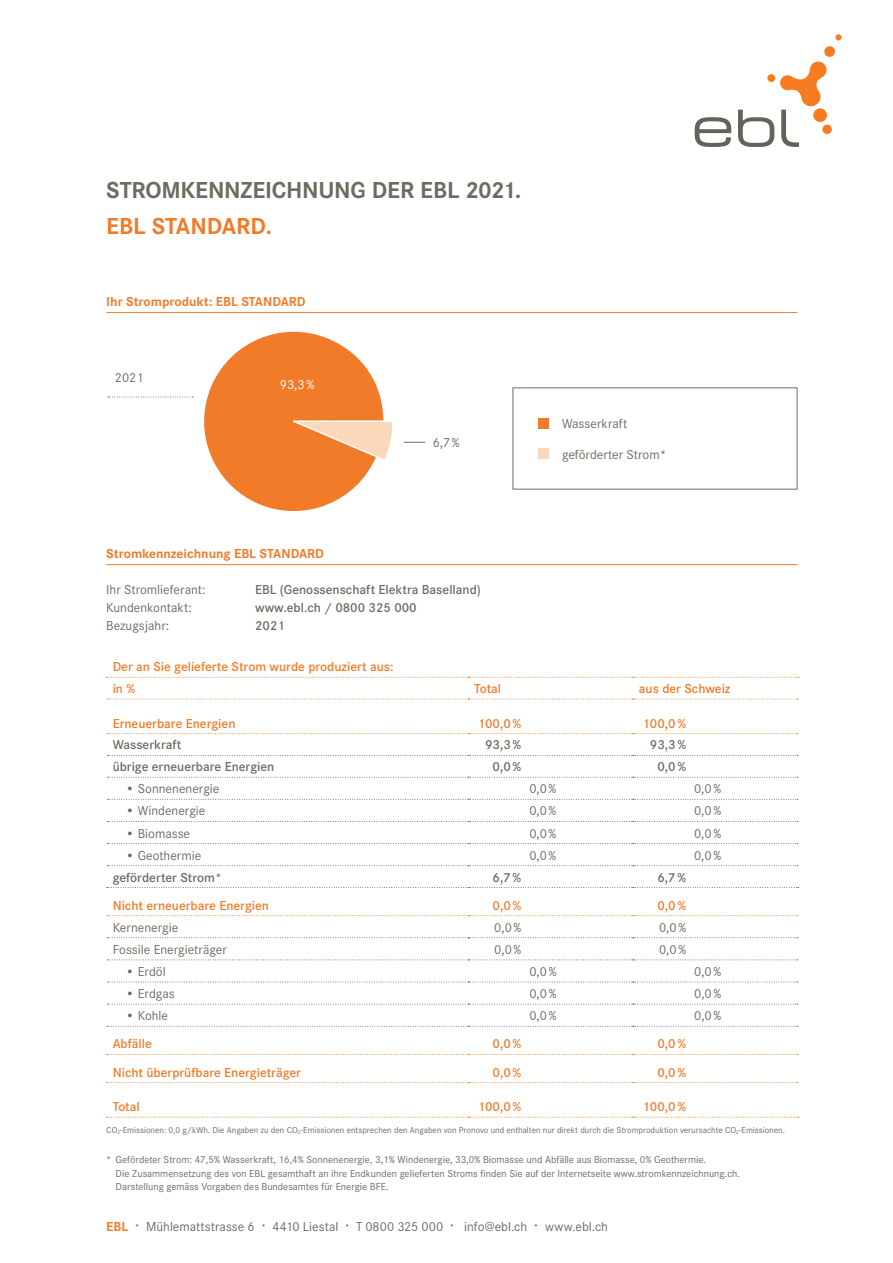
<style>
.page{position:relative;width:893px;height:1263px;background:#fff}
.page>*{position:absolute;margin:0;border:0;box-sizing:border-box;transform-origin:0 0}
.t1{font:700 24px "Corporate S";letter-spacing:-.01em;color:#6e6b61}
.t2{font:700 24px "Corporate S";color:#f17b29}
.t3{font:13.5px "Corporate S";color:#6e6b61}
.t4{font:600 13.5px/21.8px "Corporate S";color:#f17b29}
.t5{font:600 13.5px "Corporate S";color:#6e6b61}
.t6{font:700 13.5px "Corporate S";color:#f17b29}
.t7{font:13.5px "Corporate S";color:#fff}
.t8{font:10.5px/13.5px "Corporate S";color:#6e6b61}
.t9{font:9px "Corporate S";color:#6e6b61}
.s1{font-weight:700;color:#f17b29}
</style>
<div class="page">
<svg style="left:835px;top:34px;width:6px;height:6px"></svg>
<div style="left:822px;top:125px;width:10px;height:9px;background:#f77c21;border-radius:50%"></div>
<div style="left:767px;top:74px;width:8px;height:8px;background:#f77c21;border-radius:50%"></div>
<div style="left:824px;top:46px;width:11px;height:11px;background:#f77c21;border-radius:50%"></div>
<svg style="left:695px;top:117px;width:36px;height:30px"></svg>
<svg style="left:738px;top:110px;width:36px;height:37px"></svg>
<svg style="left:780px;top:62px;width:46px;height:85px"></svg>
<hr style="left:106px;top:312px;width:691px;height:1px;background:#f17b29">
<hr style="left:106px;top:564px;width:691px;height:1px;background:#f17b29">
<svg style="left:106px;top:676px;width:693px;height:24px"></svg>
<svg style="left:106px;top:733px;width:693px;height:385px"></svg>
<svg style="left:108px;top:331px;width:285px;height:180px"></svg>
<svg style="left:404px;top:442px;width:21px;height:1px"></svg>
<div style="left:539px;top:418px;width:10px;height:10px;background:#f17b29"></div>
<div style="left:539px;top:448px;width:10px;height:11px;background:#fcd8bb"></div>
<h1 class="t1" style="left:106px;top:176px;width:416px">STROMKENNZEICHNUNG DER EBL 2021.</h1>
<h1 class="t2" style="left:106px;top:212px;width:167px">EBL STANDARD.</h1>
<p class="t6" style="left:106px;top:294px;width:201px">Ihr Stromprodukt: EBL STANDARD</p>
<p class="t3" style="left:115px;top:370px;width:30px">2021</p>
<p class="t7" style="left:280px;top:376px;width:36px">93,3%</p>
<p class="t3" style="left:433px;top:435px;width:29px">6,7%</p>
<p class="t3" style="left:562px;top:416px;width:67px">Wasserkraft</p>
<p class="t3" style="left:562px;top:447px;width:106px">geförderter Strom*</p>
<p class="t6" style="left:106px;top:546px;width:219px">Stromkennzeichnung EBL STANDARD</p>
<p class="t3" style="left:106px;top:582px;width:101px">Ihr Stromlieferant:</p>
<p class="t5" style="left:255px;top:582px;width:227px">EBL (Genossenschaft Elektra Baselland)</p>
<p class="t3" style="left:106px;top:600px;width:87px">Kundenkontakt:</p>
<p class="t5" style="left:255px;top:600px;width:163px">www.ebl.ch / 0800 325 000</p>
<p class="t3" style="left:106px;top:618px;width:65px">Bezugsjahr:</p>
<p class="t5" style="left:255px;top:618px;width:31px">2021</p>
<p class="t4" style="left:113px;top:656px;width:282px">Der an Sie gelieferte Strom wurde produziert aus: in %</p>
<p class="t4" style="left:474px;top:678px;width:29px">Total</p>
<p class="t4" style="left:639px;top:678px;width:93px">aus der Schweiz</p>
<p class="t4" style="left:113px;top:712px;width:124px">Erneuerbare Energien</p>
<p class="t4" style="left:478px;top:712px;width:45px">100,0%</p>
<p class="t4" style="left:642px;top:712px;width:45px">100,0%</p>
<p class="t5" style="left:113px;top:737px;width:70px">Wasserkraft</p>
<p class="t5" style="left:485px;top:737px;width:38px">93,3%</p>
<p class="t5" style="left:650px;top:737px;width:38px">93,3%</p>
<p class="t5" style="left:113px;top:759px;width:163px">übrige erneuerbare Energien</p>
<p class="t5" style="left:493px;top:759px;width:30px">0,0%</p>
<p class="t5" style="left:657px;top:759px;width:30px">0,0%</p>
<p class="t3" style="left:125px;top:781px;width:95px">• Sonnenenergie</p>
<p class="t3" style="left:529px;top:781px;width:29px">0,0%</p>
<p class="t3" style="left:694px;top:781px;width:29px">0,0%</p>
<p class="t3" style="left:125px;top:803px;width:82px">• Windenergie</p>
<p class="t3" style="left:529px;top:803px;width:29px">0,0%</p>
<p class="t3" style="left:694px;top:803px;width:29px">0,0%</p>
<p class="t3" style="left:125px;top:825px;width:66px">• Biomasse</p>
<p class="t3" style="left:529px;top:825px;width:29px">0,0%</p>
<p class="t3" style="left:694px;top:825px;width:29px">0,0%</p>
<p class="t3" style="left:125px;top:847px;width:77px">• Geothermie</p>
<p class="t3" style="left:529px;top:847px;width:29px">0,0%</p>
<p class="t3" style="left:694px;top:847px;width:29px">0,0%</p>
<p class="t5" style="left:113px;top:869px;width:111px">geförderter Strom*</p>
<p class="t5" style="left:493px;top:869px;width:30px">6,7%</p>
<p class="t5" style="left:657px;top:869px;width:30px">6,7%</p>
<p class="t4" style="left:113px;top:894px;width:158px">Nicht erneuerbare Energien</p>
<p class="t4" style="left:493px;top:894px;width:30px">0,0%</p>
<p class="t4" style="left:657px;top:894px;width:30px">0,0%</p>
<p class="t3" style="left:113px;top:920px;width:67px">Kernenergie</p>
<p class="t3" style="left:494px;top:920px;width:29px">0,0%</p>
<p class="t3" style="left:659px;top:920px;width:29px">0,0%</p>
<p class="t3" style="left:113px;top:942px;width:116px">Fossile Energieträger</p>
<p class="t3" style="left:494px;top:942px;width:29px">0,0%</p>
<p class="t3" style="left:659px;top:942px;width:29px">0,0%</p>
<p class="t3" style="left:125px;top:964px;width:42px">• Erdöl</p>
<p class="t3" style="left:529px;top:964px;width:29px">0,0%</p>
<p class="t3" style="left:694px;top:964px;width:29px">0,0%</p>
<p class="t3" style="left:125px;top:986px;width:51px">• Erdgas</p>
<p class="t3" style="left:529px;top:986px;width:29px">0,0%</p>
<p class="t3" style="left:694px;top:986px;width:29px">0,0%</p>
<p class="t3" style="left:125px;top:1008px;width:44px">• Kohle</p>
<p class="t3" style="left:529px;top:1008px;width:29px">0,0%</p>
<p class="t3" style="left:694px;top:1008px;width:29px">0,0%</p>
<p class="t4" style="left:113px;top:1033px;width:41px">Abfälle</p>
<p class="t4" style="left:493px;top:1033px;width:30px">0,0%</p>
<p class="t4" style="left:657px;top:1033px;width:30px">0,0%</p>
<p class="t4" style="left:113px;top:1061px;width:190px">Nicht überprüfbare Energieträger</p>
<p class="t4" style="left:493px;top:1061px;width:30px">0,0%</p>
<p class="t4" style="left:657px;top:1061px;width:30px">0,0%</p>
<p class="t4" style="left:113px;top:1096px;width:29px">Total</p>
<p class="t4" style="left:478px;top:1096px;width:45px">100,0%</p>
<p class="t4" style="left:642px;top:1096px;width:45px">100,0%</p>
<p class="t9" style="left:106px;top:1124px;width:680px">CO<sub>2</sub>-Emissionen: 0,0 g/kWh. Die Angaben zu den CO<sub>2</sub>-Emissionen entsprechen den Angaben von Pronovo und enthalten nur direkt durch die Stromproduktion verursachte CO<sub>2</sub>-Emissionen.</p>
<p class="t8" style="left:116px;top:1153px;width:626px;text-indent:-9px">* Gefördeter Strom: 47,5% Wasserkraft, 16,4% Sonnenenergie, 3,1% Windenergie, 33,0% Biomasse und Abfälle aus Biomasse, 0% Geothermie.<br>Die Zusammensetzung des von EBL gesamthaft an ihre Endkunden gelieferten Stroms finden Sie auf der Internetseite www.stromkennzeichnung.ch.<br>Darstellung gemäss Vorgaben des Bundesamtes für Energie BFE.</p>
<p class="t3" style="left:106px;top:1219px;width:503px"><span class="s1">EBL</span> <sup>•</sup> Mühlemattstrasse 6 <sup>•</sup> 4410 Liestal <sup>•</sup> T 0800 325 000 <sup>•</sup> info@ebl.ch <sup>•</sup> www.ebl.ch</p>
</div>
